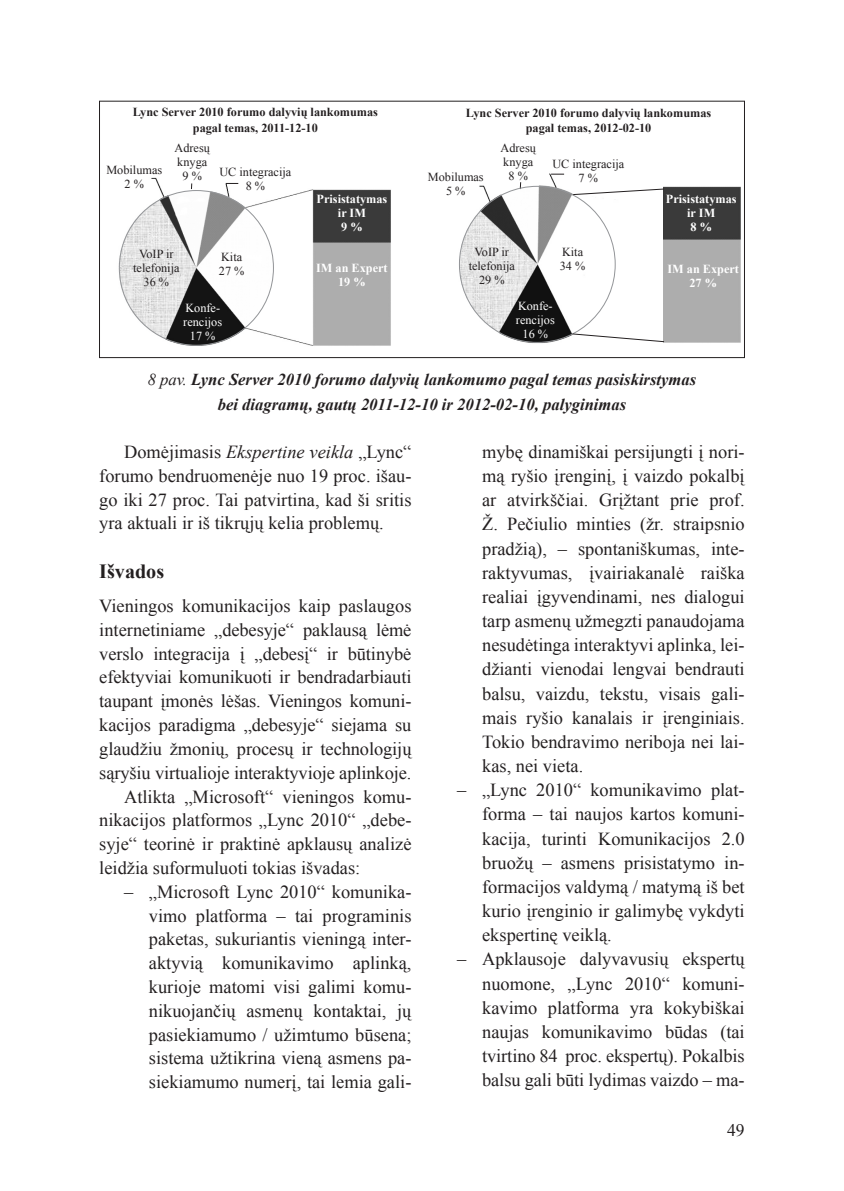
<style>
.page{position:relative;width:844px;height:1191px;background:#fff}
.page>*{position:absolute;margin:0;border:0;box-sizing:border-box;transform-origin:0 0}
.pav-1{font:700 20.12px "Times New Roman";color:#231f20}
.Įprastasis{font:18.38px/24.2px "Times New Roman";color:#231f20;text-align:justify}
.t1{font:17.5px "Times New Roman";color:#231f20}
.pav-pav{font:italic 700 16.62px/25px "Times New Roman";color:#231f20;text-align:center}
.pav-pav-2{font:12.25px/14px "Times New Roman";color:#231f20;text-align:center}
.pav-pav-3{font:700 12.25px/15.8px "Times New Roman";color:#231f20;text-align:center}
.pav-pav-4{font:700 12.25px/14px "Times New Roman";color:#fff;text-align:center}
.pav-pav-5{font:12.25px/14px "Times New Roman";color:#fff;text-align:center}
.s1{font-weight:400}
.s2{font-style:italic}
</style>
<div class="page">
<img style="left:459px;top:173px;width:157px;height:170px">
<img style="left:118px;top:177px;width:273px;height:169px">
<img style="left:663px;top:186px;width:78px;height:157px">
<svg style="left:572px;top:189px;width:92px;height:6px"></svg>
<svg style="left:226px;top:183px;width:12px;height:1px"></svg>
<svg style="left:551px;top:174px;width:13px;height:1px"></svg>
<div style="left:99px;top:101px;width:645px;height:257px;border:1px solid #231f20"></div>
<svg style="left:572px;top:333px;width:92px;height:9px"></svg>
<p class="pav-pav-3" style="left:133px;top:104px;width:247px">Lync Server 2010 forumo dalyvių lankomumas pagal temas, 2011-12-10</p>
<p class="pav-pav-3" style="left:466px;top:104px;width:247px">Lync Server 2010 forumo dalyvių lankomumas pagal temas, 2012-02-10</p>
<p class="pav-pav-2" style="left:174px;top:141px;width:37px">Adresų knyga<br>9%</p>
<p class="pav-pav-2" style="left:500px;top:140px;width:37px;text-align:left">Adresų knyga</p>
<p class="pav-pav-2" style="left:552px;top:156px;width:73px">UC integracija<br>7%</p>
<p class="pav-pav-2" style="left:106px;top:162px;width:57px">Mobilumas<br>2%</p>
<p class="pav-pav-2" style="left:428px;top:169px;width:57px">Mobilumas<br>5%</p>
<p class="pav-pav-2" style="left:219px;top:165px;width:73px">UC integracija</p>
<p class="pav-pav-2" style="left:508px;top:168px;width:21px">8%</p>
<p class="pav-pav-2" style="left:245px;top:179px;width:21px">8%</p>
<p class="pav-pav-4" style="left:316px;top:191px;width:72px">Prisistatymas ir IM<br>9 %</p>
<p class="pav-pav-4" style="left:316px;top:261px;width:73px">IM an Expert<br>19 %</p>
<p class="pav-pav-2" style="left:133px;top:247px;width:48px">VoIP ir telefonija<br>36 %</p>
<p class="pav-pav-2" style="left:468px;top:245px;width:48px">VoIP ir telefonija<br>29 %</p>
<p class="pav-pav-2" style="left:219px;top:250px;width:27px;text-align:left">Kita<br>27 %</p>
<p class="pav-pav-2" style="left:559px;top:245px;width:27px;text-align:left">Kita<br>34 %</p>
<p class="pav-pav-5" style="left:183px;top:300px;width:40px">Konfe&shy;rencijos<br>17 %</p>
<p class="pav-pav-5" style="left:516px;top:299px;width:40px">Konfe&shy;rencijos<br>16 %</p>
<p class="pav-pav-4" style="left:665px;top:192px;width:72px">Prisistatymas ir IM<br>8 %</p>
<p class="pav-pav-4" style="left:667px;top:261px;width:73px">IM an Expert<br>27 %</p>
<p class="pav-pav" style="left:148px;top:366px;width:550px"><span class="s1">8 pav.</span> Lync Server 2010 forumo dalyvių lankomumo pagal temas pasiskirstymas bei diagramų, gautų 2011-12-10 ir 2012-02-10, palyginimas</p>
<p class="Įprastasis" style="left:99px;top:440px;width:313px;text-indent:25px">Domėjimasis <span class="s2">Ekspertine veikla</span> „Lync“ forumo bendruomenėje nuo 19 proc. išau&shy;go iki 27 proc. Tai patvirtina, kad ši sritis yra aktuali ir iš tikrųjų kelia problemų.</p>
<p class="pav-1" style="left:99px;top:557px;width:66px">Išvados</p>
<p class="Įprastasis" style="left:99px;top:593px;width:314px">Vieningos komunikacijos kaip paslaugos internetiniame „debesyje“ paklausą lėmė verslo integracija į „debesį“ ir būtinybė efektyviai komunikuoti ir bendradarbiauti taupant įmonės lėšas. Vieningos komuni&shy;kacijos paradigma „debesyje“ siejama su glaudžiu žmonių, procesų ir technologijų sąryšiu virtualioje interaktyvioje aplinkoje.</p>
<p class="Įprastasis" style="left:99px;top:784px;width:313px;text-indent:25px">Atlikta „Microsoft“ vieningos komu&shy;nikacijos platformos „Lync 2010“ „debe&shy;syje“ teorinė ir praktinė apklausų analizė leidžia suformuluoti tokias išvadas:</p>
<p class="Įprastasis" style="left:149px;top:879px;width:264px;text-indent:-25px">– „Microsoft Lync 2010“ komunika&shy;vimo platforma – tai programinis paketas, sukuriantis vieningą inter&shy;aktyvią komunikavimo aplinką, kurioje matomi visi galimi komu&shy;nikuojančių asmenų kontaktai, jų pasiekiamumo / užimtumo būsena; sistema užtikrina vieną asmens pa&shy;siekiamumo numerį, tai lemia gali-</p>
<p class="Įprastasis" style="left:482px;top:439px;width:264px">mybę dinamiškai persijungti į nori&shy;mą ryšio įrenginį, į vaizdo pokalbį ar atvirkščiai. Grįžtant prie prof.<br>Ž. Pečiulio minties (žr. straipsnio pradžią), – spontaniškumas, inte&shy;raktyvumas, įvairiakanalė raiška realiai įgyvendinami, nes dialogui tarp asmenų užmegzti panaudojama nesudėtinga interaktyvi aplinka, lei&shy;džianti vienodai lengvai bendrauti balsu, vaizdu, tekstu, visais gali&shy;mais ryšio kanalais ir įrenginiais.<br>Tokio bendravimo neriboja nei lai&shy;kas, nei vieta.</p>
<p class="Įprastasis" style="left:482px;top:777px;width:264px;text-indent:-25px">– „Lync 2010“ komunikavimo plat&shy;forma – tai naujos kartos komuni&shy;kacija, turinti Komunikacijos 2.0 bruožų – asmens prisistatymo in&shy;formacijos valdymą / matymą iš bet kurio įrenginio ir galimybę vykdyti ekspertinę veiklą.</p>
<p class="Įprastasis" style="left:482px;top:946px;width:264px;text-indent:-25px">– Apklausoje dalyvavusių ekspertų nuomone, „Lync 2010“ komuni&shy;kavimo platforma yra kokybiškai naujas komunikavimo būdas (tai tvirtino 84 proc. ekspertų). Pokalbis balsu gali būti lydimas vaizdo – ma-</p>
<p class="t1" style="left:727px;top:1118px;width:19px">49</p>
</div>
